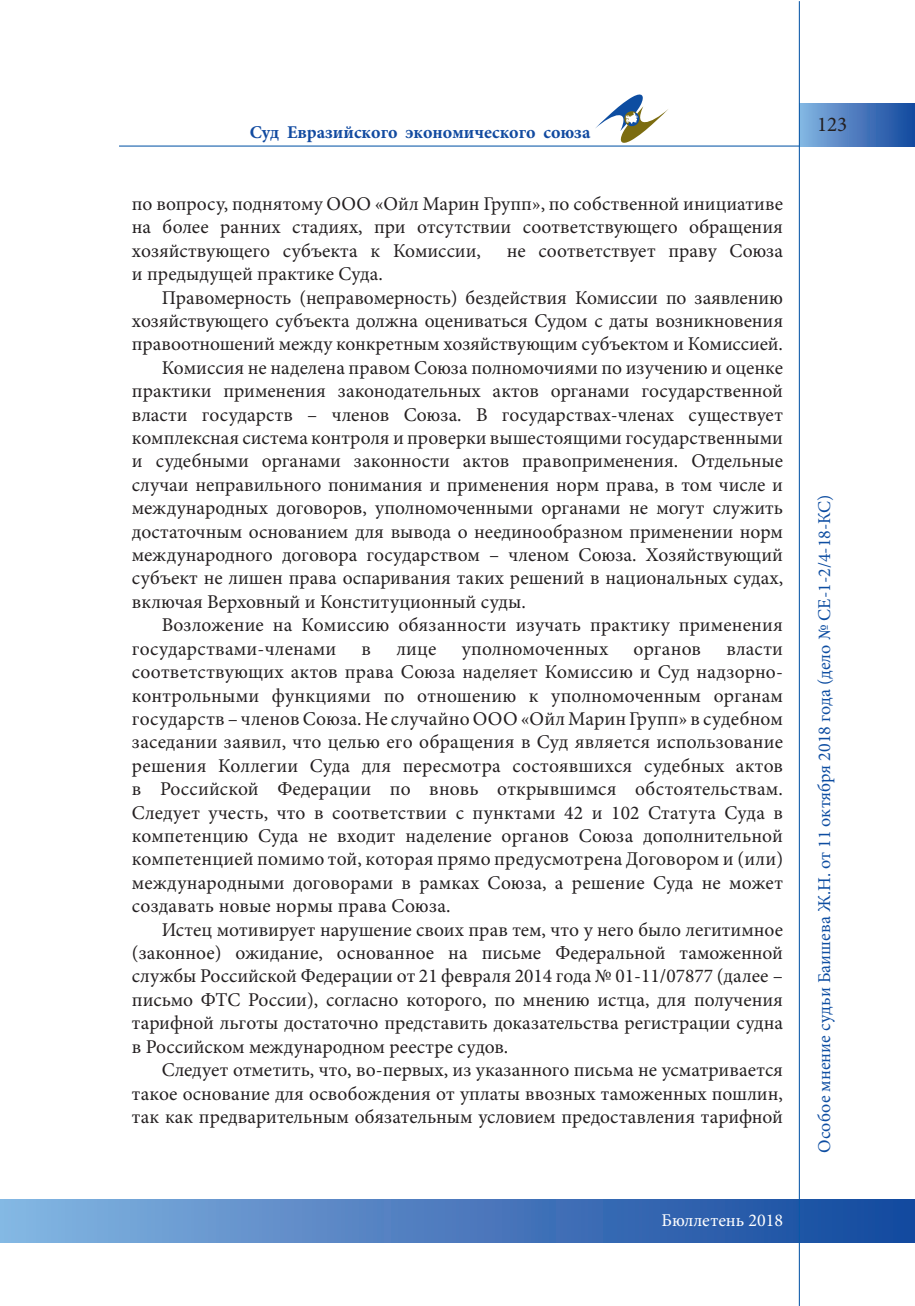
<style>
.page{position:relative;width:915px;height:1306px;background:#fff}
.page>*{position:absolute;margin:0;border:0;box-sizing:border-box;transform-origin:0 0}
.t1{font:21px "Minion Pro";color:#231f20}
.t2{font:19.5px/23.4px "Minion Pro";color:#231f20;text-align:justify}
.t3{font:18px "Minion Pro";color:#0d4da1}
.t4{font:700 18px "Minion Pro";color:#114aa0}
.t5{font:18px "Minion Pro";color:#fff}
</style>
<div class="page">
<div style="left:0;top:1199px;width:913px;height:43px;background:linear-gradient(to right,#85b3e0,#13469d)"></div>
<hr style="left:119px;top:145px;width:680px;height:2px;background:#0a58a8">
<div style="left:799px;top:104px;width:114px;height:42px;background:linear-gradient(to right,#85b3e1,#16499f)"></div>
<hr style="left:798px;top:1px;width:1px;height:1304px;background:#0a58a8">
<svg style="left:594px;top:94px;width:74px;height:52px"></svg>
<p class="t4" style="left:249px;top:123px;width:342px">Суд Евразийского экономического союза</p>
<p class="t2" style="left:132px;top:192px;width:652px">по вопросу, поднятому ООО «Ойл Марин Групп», по собственной инициативе на более ранних стадиях, при отсутствии соответствующего обращения хозяйствующего субъекта к Комиссии,</p>
<p class="t2" style="left:506px;top:239px;width:278px">не соответствует праву Союза</p>
<p class="t2" style="left:132px;top:262px;width:252px">и предыдущей практике Суда.</p>
<p class="t2" style="left:162px;top:286px;width:622px">Правомерность (неправомерность) бездействия Комиссии по заявлению</p>
<p class="t2" style="left:132px;top:309px;width:652px">хозяйствующего субъекта должна оцениваться Судом с даты возникновения</p>
<p class="t2" style="left:132px;top:332px;width:652px">правоотношений между конкретным хозяйствующим субъектом и Комиссией.</p>
<p class="t2" style="left:162px;top:356px;width:622px">Комиссия не наделена правом Союза полномочиями по изучению и оценке</p>
<p class="t2" style="left:132px;top:379px;width:652px">практики применения законодательных актов органами государственной</p>
<p class="t2" style="left:132px;top:403px;width:652px">власти государств – членов Союза. В государствах-членах существует</p>
<p class="t2" style="left:132px;top:426px;width:652px">комплексная система контроля и проверки вышестоящими государственными</p>
<p class="t2" style="left:132px;top:449px;width:652px">и судебными органами законности актов правоприменения. Отдельные</p>
<p class="t2" style="left:132px;top:473px;width:652px">случаи неправильного понимания и применения норм права, в том числе и</p>
<p class="t2" style="left:132px;top:496px;width:652px">международных договоров, уполномоченными органами не могут служить</p>
<p class="t2" style="left:132px;top:520px;width:652px">достаточным основанием для вывода о неединообразном применении норм</p>
<p class="t2" style="left:132px;top:543px;width:652px">международного договора государством – членом Союза. Хозяйствующий</p>
<p class="t2" style="left:132px;top:566px;width:652px">субъект не лишен права оспаривания таких решений в национальных судах,</p>
<p class="t2" style="left:132px;top:590px;width:395px">включая Верховный и Конституционный суды.</p>
<p class="t2" style="left:162px;top:613px;width:622px">Возложение на Комиссию обязанности изучать практику применения</p>
<p class="t2" style="left:132px;top:637px;width:206px">государствами-членами</p>
<p class="t2" style="left:361px;top:637px;width:11px">в</p>
<p class="t2" style="left:396px;top:637px;width:42px">лице</p>
<p class="t2" style="left:461px;top:637px;width:148px">уполномоченных</p>
<p class="t2" style="left:633px;top:637px;width:69px">органов</p>
<p class="t2" style="left:132px;top:637px;width:652px;text-indent:594px">власти соответствующих актов права Союза наделяет Комиссию и Суд надзорно&shy;контрольными функциями по отношению к уполномоченным органам государств – членов Союза. Не случайно ООО «Ойл Марин Групп» в судебном заседании заявил, что целью его обращения в Суд является использование решения Коллегии Суда для пересмотра состоявшихся судебных актов в Российской Федерации по вновь открывшимся обстоятельствам.<br>Следует учесть, что в соответствии с пунктами 42 и 102 Статута Суда в компетенцию Суда не входит наделение органов Союза дополнительной компетенцией помимо той, которая прямо предусмотрена Договором и (или) международными договорами в рамках Союза, а решение Суда не может создавать новые нормы права Союза.</p>
<p class="t2" style="left:132px;top:917px;width:652px;text-indent:30px">Истец мотивирует нарушение своих прав тем, что у него было легитимное (законное) ожидание, основанное на письме Федеральной таможенной службы Российской Федерации от 21 февраля 2014 года № 01-11/07877 (далее – письмо ФТС России), согласно которого, по мнению истца, для получения тарифной льготы достаточно представить доказательства регистрации судна в Российском международном реестре судов.</p>
<p class="t2" style="left:132px;top:1058px;width:652px;text-indent:30px">Следует отметить, что, во-первых, из указанного письма не усматривается такое основание для освобождения от уплаты ввозных таможенных пошлин, так как предварительным обязательным условием предоставления тарифной</p>
<p class="t5" style="left:661px;top:1207px;width:123px">Бюллетень 2018</p>
<p class="t1" style="left:816px;top:111px;width:32px">123</p>
<p class="t3" style="left:812px;top:1152px;width:660px;rotate:-90deg">Особое мнение судьи Баишева Ж.Н. от 11 октября 2018 года (дело № СЕ-1-2/4-18-КС)</p>
</div>
